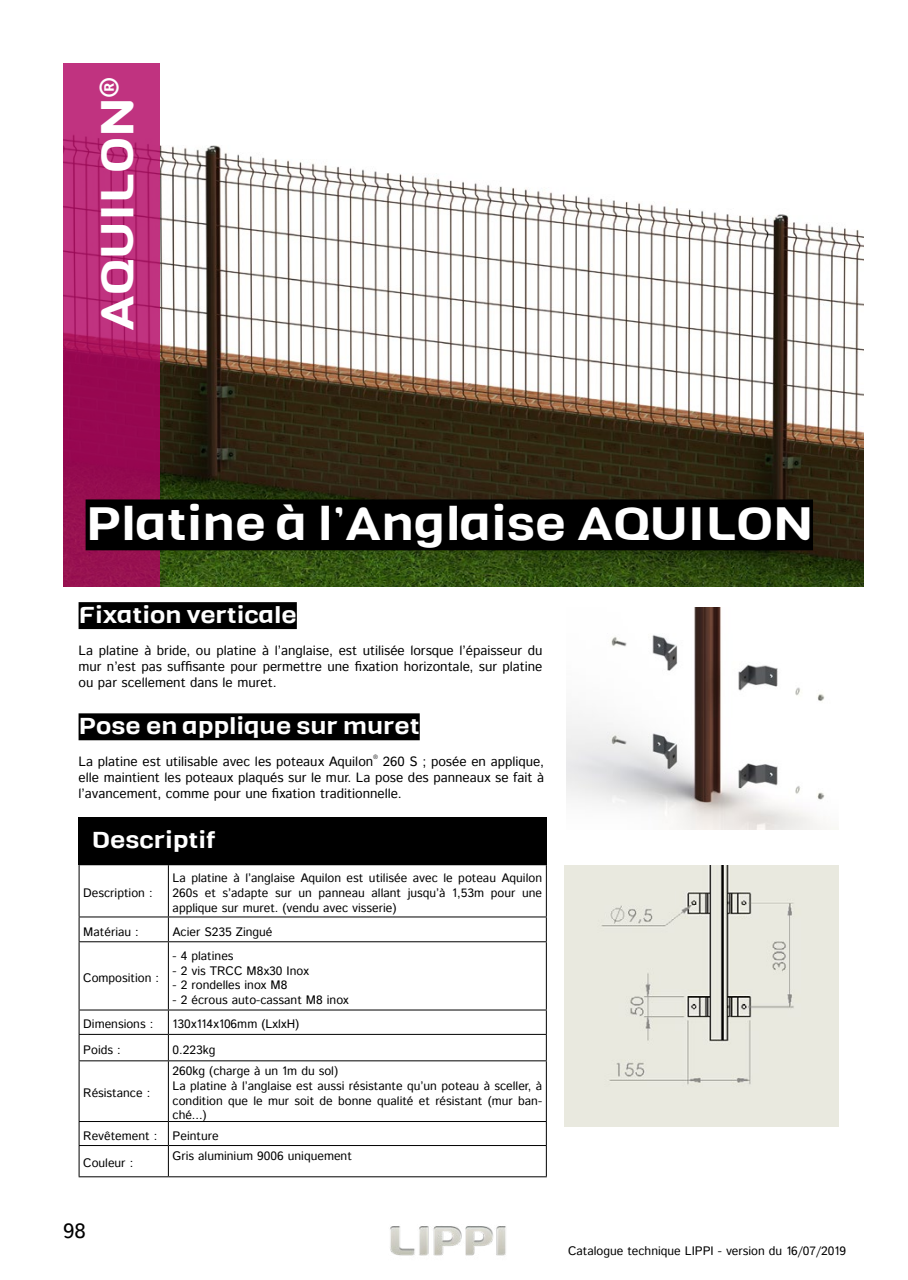
<style>
.page{position:relative;width:908px;height:1280px;background:#fff}
.page>*{position:absolute;margin:0;border:0;box-sizing:border-box;transform-origin:0 0}
.t1{font:45.5px "Viga 125";color:#fff}
.t2{font:44.8px "Viga 125";color:#fff}
.t3{font:22.4px "Viga 125";color:#fff}
.t4{font:21px "Istok Web";color:#000}
.t5{font:13.47px/16.1px "Istok Web";color:#000;text-align:justify}
.t6{font:12.25px/14.7px "Istok Web";color:#000;text-align:justify}
.t7{font:6.12px "Istok Web";color:#000}
</style>
<div class="page">
<img style="left:390px;top:1226px;width:116px;height:30px">
<img style="left:160px;top:145px;width:703px;height:441px">
<svg style="left:63px;top:63px;width:97px;height:524px;background:#ac1f69"></svg>
<div style="left:86px;top:499px;width:727px;height:51px;background:#000"></div>
<div style="left:79px;top:602px;width:218px;height:27px;background:#000"></div>
<div style="left:79px;top:713px;width:341px;height:27px;background:#000"></div>
<div style="left:79px;top:818px;width:468px;height:47px;background:#000"></div>
<hr style="left:79px;top:865px;width:1px;height:51px;background:#000">
<hr style="left:168px;top:865px;width:1px;height:51px;background:#000">
<hr style="left:546px;top:865px;width:1px;height:51px;background:#000">
<hr style="left:79px;top:916px;width:89px;height:1px;background:#000">
<svg style="left:79px;top:917px;width:1px;height:24px"></svg>
<hr style="left:168px;top:916px;width:379px;height:1px;background:#000">
<svg style="left:168px;top:917px;width:1px;height:24px"></svg>
<svg style="left:546px;top:917px;width:1px;height:24px"></svg>
<hr style="left:79px;top:941px;width:89px;height:1px;background:#000">
<hr style="left:79px;top:942px;width:1px;height:67px;background:#000">
<hr style="left:168px;top:941px;width:379px;height:1px;background:#000">
<hr style="left:168px;top:942px;width:1px;height:67px;background:#000">
<hr style="left:546px;top:942px;width:1px;height:67px;background:#000">
<hr style="left:79px;top:1009px;width:89px;height:1px;background:#000">
<hr style="left:168px;top:1009px;width:379px;height:1px;background:#000">
<hr style="left:79px;top:1034px;width:89px;height:1px;background:#000">
<svg style="left:79px;top:1010px;width:1px;height:50px"></svg>
<hr style="left:168px;top:1034px;width:379px;height:1px;background:#000">
<svg style="left:168px;top:1010px;width:1px;height:50px"></svg>
<svg style="left:546px;top:1010px;width:1px;height:50px"></svg>
<hr style="left:79px;top:1060px;width:89px;height:1px;background:#000">
<hr style="left:79px;top:1061px;width:1px;height:60px;background:#000">
<hr style="left:168px;top:1060px;width:379px;height:1px;background:#000">
<hr style="left:168px;top:1061px;width:1px;height:60px;background:#000">
<hr style="left:546px;top:1061px;width:1px;height:60px;background:#000">
<hr style="left:79px;top:1121px;width:89px;height:1px;background:#000">
<svg style="left:79px;top:1122px;width:1px;height:23px"></svg>
<hr style="left:168px;top:1121px;width:379px;height:1px;background:#000">
<svg style="left:168px;top:1122px;width:1px;height:23px"></svg>
<svg style="left:546px;top:1122px;width:1px;height:23px"></svg>
<hr style="left:79px;top:1145px;width:89px;height:1px;background:#000">
<hr style="left:79px;top:1146px;width:1px;height:30px;background:#000">
<hr style="left:168px;top:1145px;width:379px;height:1px;background:#000">
<hr style="left:168px;top:1146px;width:1px;height:30px;background:#000">
<hr style="left:546px;top:1146px;width:1px;height:30px;background:#000">
<hr style="left:79px;top:1176px;width:89px;height:1px;background:#000">
<hr style="left:168px;top:1176px;width:379px;height:1px;background:#000">
<img style="left:566px;top:607px;width:273px;height:222px">
<img style="left:565px;top:866px;width:274px;height:261px">
<h2 class="t2" style="left:88px;top:330px;width:255px;rotate:-90deg">AQUILON<sup>®</sup></h2>
<h1 class="t1" style="left:86px;top:494px;width:729px">Platine à l’Anglaise AQUILON</h1>
<h3 class="t3" style="left:79px;top:600px;width:220px">Fixation verticale</h3>
<p class="t5" style="left:79px;top:643px;width:465px">La platine à bride, ou platine à l’anglaise, est utilisée lorsque l’épaisseur du mur n’est pas suffisante pour permettre une fixation horizontale, sur platine ou par scellement dans le muret.</p>
<h3 class="t3" style="left:79px;top:711px;width:343px">Pose en applique sur muret</h3>
<p class="t5" style="left:79px;top:754px;width:296px">La platine est utilisable avec les poteaux Aquilon</p>
<p class="t7" style="left:373px;top:753px;width:6px">®</p>
<p class="t5" style="left:79px;top:754px;width:467px;text-indent:304px">260 S ; posée en applique, elle maintient les poteaux plaqués sur le mur. La pose des panneaux se fait à l’avancement, comme pour une fixation traditionnelle.</p>
<h3 class="t3" style="left:92px;top:825px;width:126px">Descriptif</h3>
<p class="t6" style="left:83px;top:886px;width:71px">Description :</p>
<p class="t6" style="left:173px;top:871px;width:371px">La platine à l’anglaise Aquilon est utilisée avec le poteau Aquilon 260s et s’adapte sur un panneau allant jusqu’à 1,53m pour une applique sur muret. (vendu avec visserie)</p>
<p class="t6" style="left:83px;top:925px;width:57px">Matériau :</p>
<p class="t6" style="left:173px;top:925px;width:101px">Acier S235 Zingué</p>
<p class="t6" style="left:83px;top:971px;width:77px">Composition :</p>
<p class="t6" style="left:173px;top:949px;width:62px">- 4 platines</p>
<p class="t6" style="left:173px;top:964px;width:138px">- 2 vis TRCC M8x30 Inox</p>
<p class="t6" style="left:173px;top:978px;width:116px">- 2 rondelles inox M8</p>
<p class="t6" style="left:173px;top:993px;width:178px">- 2 écrous auto-cassant M8 inox</p>
<p class="t6" style="left:83px;top:1017px;width:72px">Dimensions :</p>
<p class="t6" style="left:173px;top:1017px;width:128px">130x114x106mm (LxlxH)</p>
<p class="t6" style="left:83px;top:1043px;width:39px">Poids :</p>
<p class="t6" style="left:173px;top:1043px;width:44px">0.223kg</p>
<p class="t6" style="left:83px;top:1086px;width:68px">Résistance :</p>
<p class="t6" style="left:173px;top:1064px;width:371px;text-align:left">260kg (charge à un 1m du sol)<br>La platine à l’anglaise est aussi résistante qu’un poteau à sceller, à condition que le mur soit de bonne qualité et résistant (mur ban&shy;ché...)</p>
<p class="t6" style="left:83px;top:1129px;width:137px">Revêtement : Peinture</p>
<p class="t6" style="left:83px;top:1156px;width:51px">Couleur :</p>
<p class="t6" style="left:173px;top:1149px;width:181px">Gris aluminium 9006 uniquement</p>
<h3 class="t4" style="left:63px;top:1217px;width:24px">98</h3>
<p class="t6" style="left:568px;top:1244px;width:280px">Catalogue technique LIPPI - version du 16/07/2019</p>
</div>
